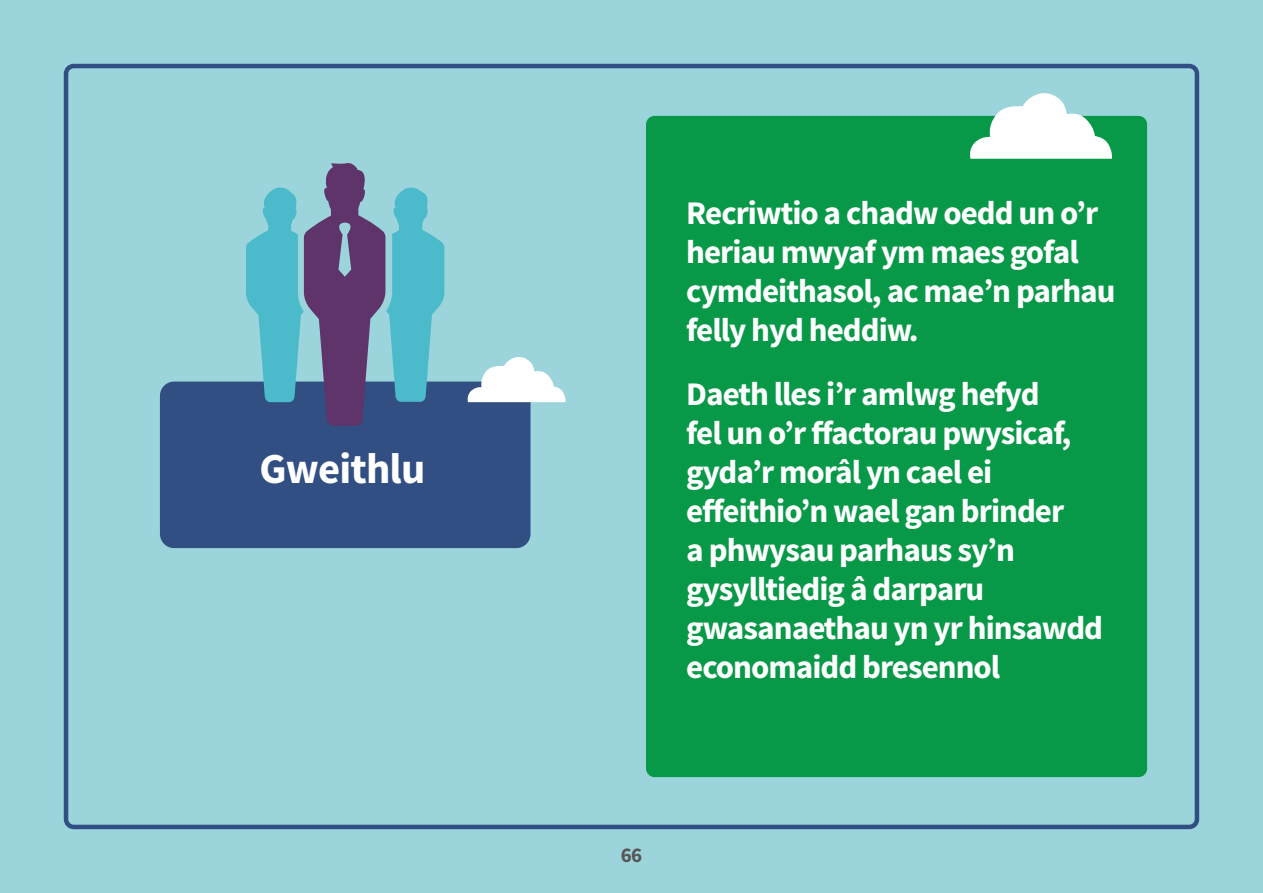
<style>
.page{position:relative;width:1263px;height:893px;background:#9cd4dc}
.page>*{position:absolute;margin:0;border:0;box-sizing:border-box;transform-origin:0 0}
.t1{font:700 42.75px/49.1px "Source Sans Pro";letter-spacing:-.02em;color:#fff;text-align:center}
.t2{font:700 33px/39px "Source Sans Pro";letter-spacing:-.03em;color:#fff}
.t3{font:700 21px "Source Sans Pro";color:#575756}
</style>
<div class="page">
<div style="left:160px;top:382px;width:370px;height:166px;background:#314f82;border-radius:14px"></div>
<svg style="left:246px;top:163px;width:198px;height:263px"></svg>
<div style="left:64px;top:64px;width:1135px;height:765px;border:4px solid #304f82;border-radius:8px"></div>
<div style="left:646px;top:116px;width:501px;height:661px;background:#089948;border-radius:9px"></div>
<svg style="left:467px;top:357px;width:99px;height:45px"></svg>
<svg style="left:969px;top:93px;width:143px;height:66px"></svg>
<p class="t1" style="left:259px;top:446px;width:167px">Gweithlu</p>
<p class="t2" style="left:686px;top:195px;width:431px">Recriwtio a chadw oedd un o’r heriau mwyaf ym maes gofal cymdeithasol, ac mae’n parhau felly hyd heddiw.</p>
<p class="t2" style="left:686px;top:376px;width:418px">Daeth lles i’r amlwg hefyd<br>fel un o’r ffactorau pwysicaf, gyda’r morâl yn cael ei effeithio’n wael gan brinder<br>a phwysau parhaus sy’n gysylltiedig â darparu gwasanaethau yn yr hinsawdd economaidd bresennol</p>
<p class="t1" style="left:640px;top:423px;width:303px">Gweithio gyda<br>Darparwyr Gofal</p>
<p class="t3" style="left:621px;top:841px;width:23px">66</p>
</div>
